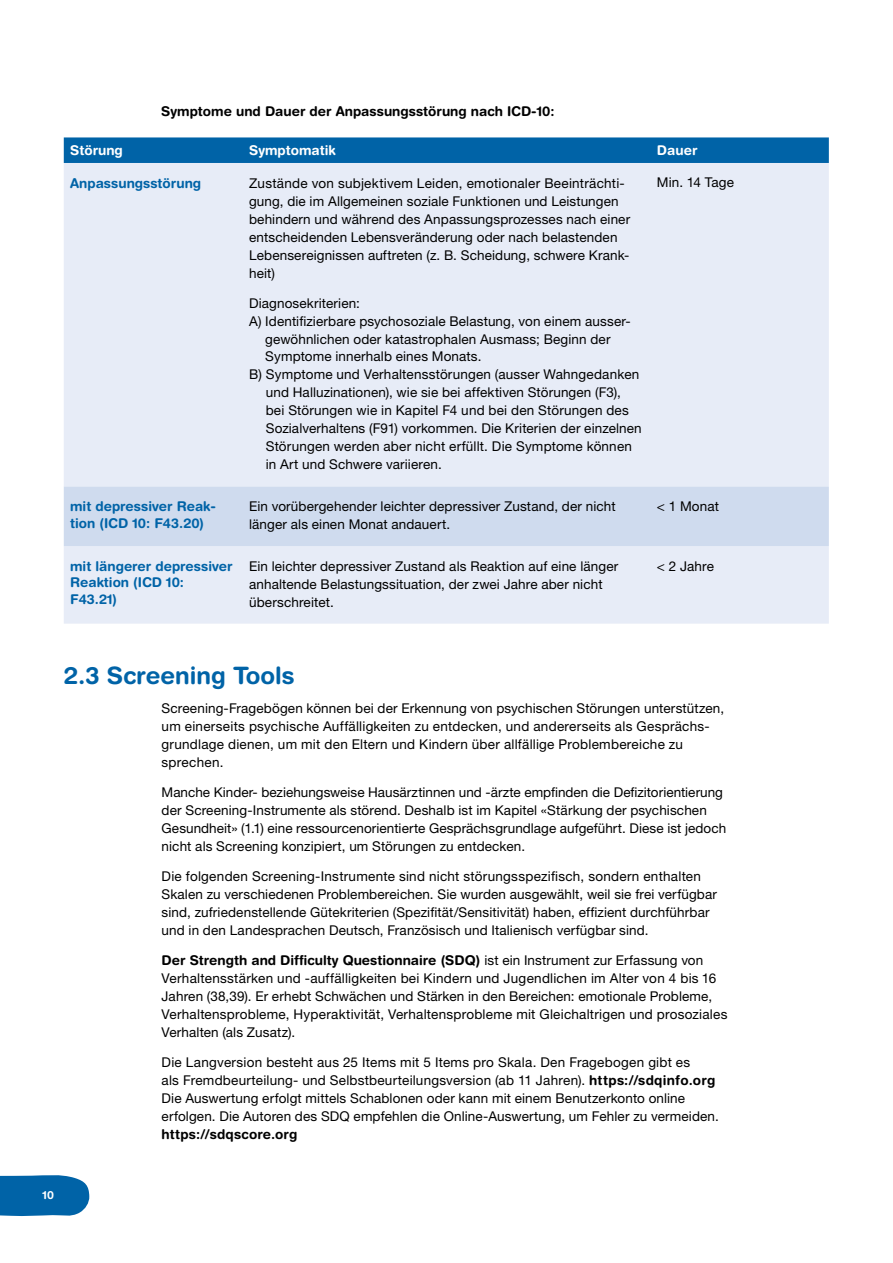
<style>
.page{position:relative;width:893px;height:1263px;background:#fff}
.page>*{position:absolute;margin:0;border:0;box-sizing:border-box;transform-origin:0 0}
.t1{font:700 24px "Helvetica Rounded LT Std";color:#0063a7}
.t2{font:13.5px/18px "Helvetica Neue LT Pro";letter-spacing:.01em;color:#000}
.t3{font:700 13.5px "Helvetica Rounded LT Std";color:#000}
.t4{font:700 13.5px/16.5px "Helvetica Rounded LT Std";color:#0063a7}
.t5{font:700 13.5px "Helvetica Rounded LT Std";color:#fff}
.t6{font:700 11.25px "Helvetica Rounded LT Std";color:#fff}
.s1{font-family:"Helvetica Neue LT Pro";font-weight:400}
.s2{font-family:"Helvetica Rounded LT Std";font-weight:700}
</style>
<div class="page">
<div style="left:64px;top:137px;width:765px;height:26px;background:#0063a7"></div>
<div style="left:64px;top:163px;width:765px;height:461px;background:#e7ecf7"></div>
<div style="left:64px;top:486px;width:765px;height:60px;background:#cfdbee"></div>
<svg style="left:0;top:1175px;width:89px;height:41px;background:#136ead"></svg>
<p class="t3" style="left:161px;top:103px;width:395px">Symptome und Dauer der Anpassungsstörung nach ICD-10:</p>
<p class="t5" style="left:70px;top:142px;width:54px">Störung</p>
<p class="t5" style="left:249px;top:142px;width:88px">Symptomatik</p>
<p class="t5" style="left:657px;top:142px;width:42px">Dauer</p>
<p class="t4" style="left:70px;top:174px;width:132px">Anpassungsstörung</p>
<p class="t2" style="left:249px;top:173px;width:383px">Zustände von subjektivem Leiden, emotionaler Beeinträchti&shy;gung, die im Allgemeinen soziale Funktionen und Leistungen behindern und während des Anpassungsprozesses nach einer entscheidenden Lebensveränderung oder nach belastenden Lebensereignissen auftreten (z. B. Scheidung, schwere Krank&shy;heit)</p>
<p class="t2" style="left:249px;top:293px;width:112px">Diagnosekriterien:</p>
<p class="t2" style="left:249px;top:311px;width:383px">A) Identifizierbare psychosoziale Belastung, von einem ausser-</p>
<p class="t2" style="left:265px;top:329px;width:347px">gewöhnlichen oder katastrophalen Ausmass; Beginn der</p>
<p class="t2" style="left:265px;top:347px;width:218px">Symptome innerhalb eines Monats.</p>
<p class="t2" style="left:249px;top:365px;width:392px">B) Symptome und Verhaltensstörungen (ausser Wahngedanken</p>
<p class="t2" style="left:266px;top:383px;width:357px">und Halluzinationen), wie sie bei affektiven Störungen (F3),</p>
<p class="t2" style="left:266px;top:401px;width:365px">bei Störungen wie in Kapitel F4 und bei den Störungen des</p>
<p class="t2" style="left:266px;top:419px;width:378px">Sozialverhaltens (F91) vorkommen. Die Kriterien der einzelnen</p>
<p class="t2" style="left:266px;top:437px;width:368px">Störungen werden aber nicht erfüllt. Die Symptome können</p>
<p class="t2" style="left:266px;top:455px;width:177px">in Art und Schwere variieren.</p>
<p class="t2" style="left:657px;top:173px;width:79px">Min. 14 Tage</p>
<p class="t4" style="left:70px;top:498px;width:147px">mit depressiver Reak&shy;tion (ICD 10: F43.20)</p>
<p class="t2" style="left:249px;top:497px;width:368px">Ein vorübergehender leichter depressiver Zustand, der nicht länger als einen Monat andauert.</p>
<p class="t2" style="left:657px;top:497px;width:64px">&lt; 1 Monat</p>
<p class="t4" style="left:70px;top:557px;width:164px">mit längerer depressiver<br>Reaktion (ICD 10:<br>F43.21)</p>
<p class="t2" style="left:249px;top:556px;width:371px">Ein leichter depressiver Zustand als Reaktion auf eine länger anhaltende Belastungssituation, der zwei Jahre aber nicht überschreitet.</p>
<p class="t2" style="left:657px;top:556px;width:59px">&lt; 2 Jahre</p>
<h1 class="t1" style="left:64px;top:661px;width:233px">2.3 Screening Tools</h1>
<p class="t2" style="left:162px;top:699px;width:564px">Screening-Fragebögen können bei der Erkennung von psychischen Störungen unterstützen, um einerseits psychische Auffälligkeiten zu entdecken, und andererseits als Gesprächs&shy;grundlage dienen, um mit den Eltern und Kindern über allfällige Problembereiche zu sprechen.</p>
<p class="t2" style="left:162px;top:783px;width:566px">Manche Kinder- beziehungsweise Hausärztinnen und -ärzte empfinden die Defizitorientierung der Screening-Instrumente als störend. Deshalb ist im Kapitel «Stärkung der psychischen Gesundheit» (1.1) eine ressourcenorientierte Gesprächsgrundlage aufgeführt. Diese ist jedoch nicht als Screening konzipiert, um Störungen zu entdecken.</p>
<p class="t2" style="left:162px;top:867px;width:557px">Die folgenden Screening-Instrumente sind nicht störungsspezifisch, sondern enthalten Skalen zu verschiedenen Problembereichen. Sie wurden ausgewählt, weil sie frei verfügbar sind, zufriedenstellende Gütekriterien (Spezifität/Sensitivität) haben, effizient durchführbar und in den Landesprachen Deutsch, Französisch und Italienisch verfügbar sind.</p>
<p class="t3" style="left:162px;top:952px;width:543px">Der Strength and Difficulty Questionnaire (SDQ) <span class="s1">ist ein Instrument zur Erfassung von</span></p>
<p class="t2" style="left:162px;top:969px;width:567px">Verhaltensstärken und -auffälligkeiten bei Kindern und Jugendlichen im Alter von 4 bis 16<br>Jahren (38,39). Er erhebt Schwächen und Stärken in den Bereichen: emotionale Probleme, Verhaltensprobleme, Hyperaktivität, Verhaltensprobleme mit Gleichaltrigen und prosoziales Verhalten (als Zusatz).</p>
<p class="t2" style="left:162px;top:1053px;width:559px">Die Langversion besteht aus 25 Items mit 5 Items pro Skala. Den Fragebogen gibt es<br>als Fremdbeurteilung- und Selbstbeurteilungsversion (ab 11 Jahren). <span class="s2">https://sdqinfo.org </span>Die Auswertung erfolgt mittels Schablonen oder kann mit einem Benutzerkonto online erfolgen. Die Autoren des SDQ empfehlen die Online-Auswertung, um Fehler zu vermeiden.</p>
<p class="t3" style="left:162px;top:1126px;width:137px">https://sdqscore.org</p>
<p class="t6" style="left:43px;top:1188px;width:13px">10</p>
</div>
